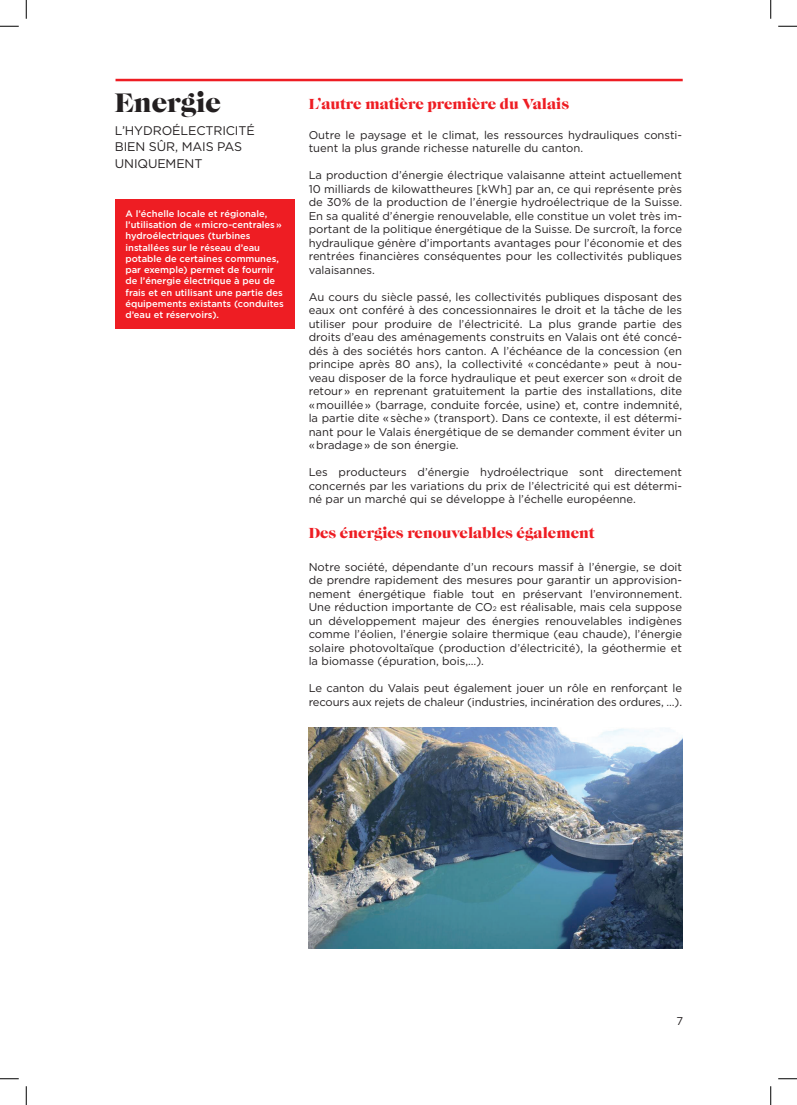
<style>
.page{position:relative;width:797px;height:1105px;background:#fff}
.page>*{position:absolute;margin:0;border:0;box-sizing:border-box;transform-origin:0 0}
.t1{font:27.5px "Caslon Becker Graphique";color:#231f20}
.t2{font:15px "Caslon Becker Graphique";color:#ee1d23}
.t3{font:12.5px "Gotham";letter-spacing:-.01em;color:#231f20}
.t4{font:11.25px/13.5px "Gotham";color:#231f20;text-align:justify}
.t5{font:500 9.38px/11.2px "Gotham";color:#fff}
.s1{font-size:6.5px}
</style>
<div class="page">
<img style="left:309px;top:728px;width:373px;height:221px">
<div style="left:115px;top:199px;width:179px;height:130px;background:#ee1d23"></div>
<hr style="left:115px;top:79px;width:567px;height:2px;background:#ee1d23">
<svg style="left:0;top:25px;width:19px;height:2px"></svg>
<svg style="left:778px;top:25px;width:19px;height:2px"></svg>
<svg style="left:0;top:1078px;width:19px;height:1px"></svg>
<svg style="left:778px;top:1078px;width:19px;height:1px"></svg>
<svg style="left:25px;top:0;width:2px;height:19px"></svg>
<svg style="left:25px;top:1086px;width:2px;height:19px"></svg>
<svg style="left:770px;top:0;width:1px;height:19px"></svg>
<svg style="left:770px;top:1086px;width:1px;height:19px"></svg>
<h1 class="t1" style="left:115px;top:86px;width:108px">Energie</h1>
<p class="t3" style="left:115px;top:124px;width:75px">L’hydroélec</p>
<p class="t3" style="left:205px;top:124px;width:15px">trici</p>
<p class="t3" style="left:238px;top:124px;width:18px">té</p>
<p class="t3" style="left:115px;top:140px;width:9px">bien</p>
<p class="t3" style="left:149px;top:140px;width:52px">sûr, mais</p>
<p class="t3" style="left:217px;top:140px;width:9px">pas</p>
<p class="t3" style="left:115px;top:156px;width:89px">uniquement</p>
<p class="t5" style="left:125px;top:208px;width:160px">A l’échelle locale et régionale, l’utilisation de «micro-centrales» hydroélectriques (turbines installées sur le réseau d’eau potable de certaines communes, par exemple) permet de fournir de l’énergie électrique à peu de frais et en utilisant une partie des équipements existants (conduites d’eau et réservoirs).</p>
<h2 class="t2" style="left:309px;top:94px;width:262px">L’autre matière première du Valais</h2>
<p class="t4" style="left:309px;top:128px;width:375px">Outre le paysage et le climat, les ressources hydrauliques consti&shy;tuent la plus grande richesse naturelle du canton.</p>
<p class="t4" style="left:309px;top:168px;width:375px">La production d’énergie électrique valaisanne atteint actuellement 10 milliards de kilowattheures [kWh] par an, ce qui représente près de 30% de la production de l’énergie hydroélectrique de la Suisse.<br>En sa qualité d’énergie renouvelable, elle constitue un volet très im&shy;portant de la politique énergétique de la Suisse. De surcroît, la force hydraulique génère d’importants avantages pour l’économie et des rentrées financières conséquentes pour les collectivités publiques valaisannes.</p>
<p class="t4" style="left:309px;top:290px;width:375px">Au cours du siècle passé, les collectivités publiques disposant des eaux ont conféré à des concessionnaires le droit et la tâche de les utiliser pour produire de l’électricité. La plus grande partie des droits d’eau des aménagements construits en Valais ont été concé&shy;dés à des sociétés hors canton. A l’échéance de la concession (en principe après 80 ans), la collectivité «concédante» peut à nou&shy;veau disposer de la force hydraulique et peut exercer son «droit de retour» en reprenant gratuitement la partie des installations, dite «mouillée» (barrage, conduite forcée, usine) et, contre indemnité, la partie dite «sèche» (transport). Dans ce contexte, il est détermi&shy;nant pour le Valais énergétique de se demander comment éviter un «bradage» de son énergie.</p>
<p class="t4" style="left:309px;top:465px;width:375px">Les producteurs d’énergie hydroélectrique sont directement concernés par les variations du prix de l’électricité qui est détermi&shy;né par un marché qui se développe à l’échelle européenne.</p>
<h2 class="t2" style="left:309px;top:523px;width:287px">Des énergies renouvelables également</h2>
<p class="t4" style="left:309px;top:560px;width:375px">Notre société, dépendante d’un recours massif à l’énergie, se doit de prendre rapidement des mesures pour garantir un approvision&shy;nement énergétique fiable tout en préservant l’environnement.<br>U ne réduction importante de CO <span class="s1">2</span> est réalisable, mais cela suppose un développement majeur des énergies renouvelables indigènes comme l’éolien, l’énergie solaire thermique (eau chaude), l’énergie solaire photovoltaïque (production d’électricité), la géothermie et la biomasse (épuration, bois,…).</p>
<p class="t4" style="left:309px;top:681px;width:375px">Le canton du Valais peut également jouer un rôle en renforçant le recours aux rejets de chaleur (industries, incinération des ordures, …).</p>
<p class="t4" style="left:676px;top:1014px;width:8px">7</p>
</div>
